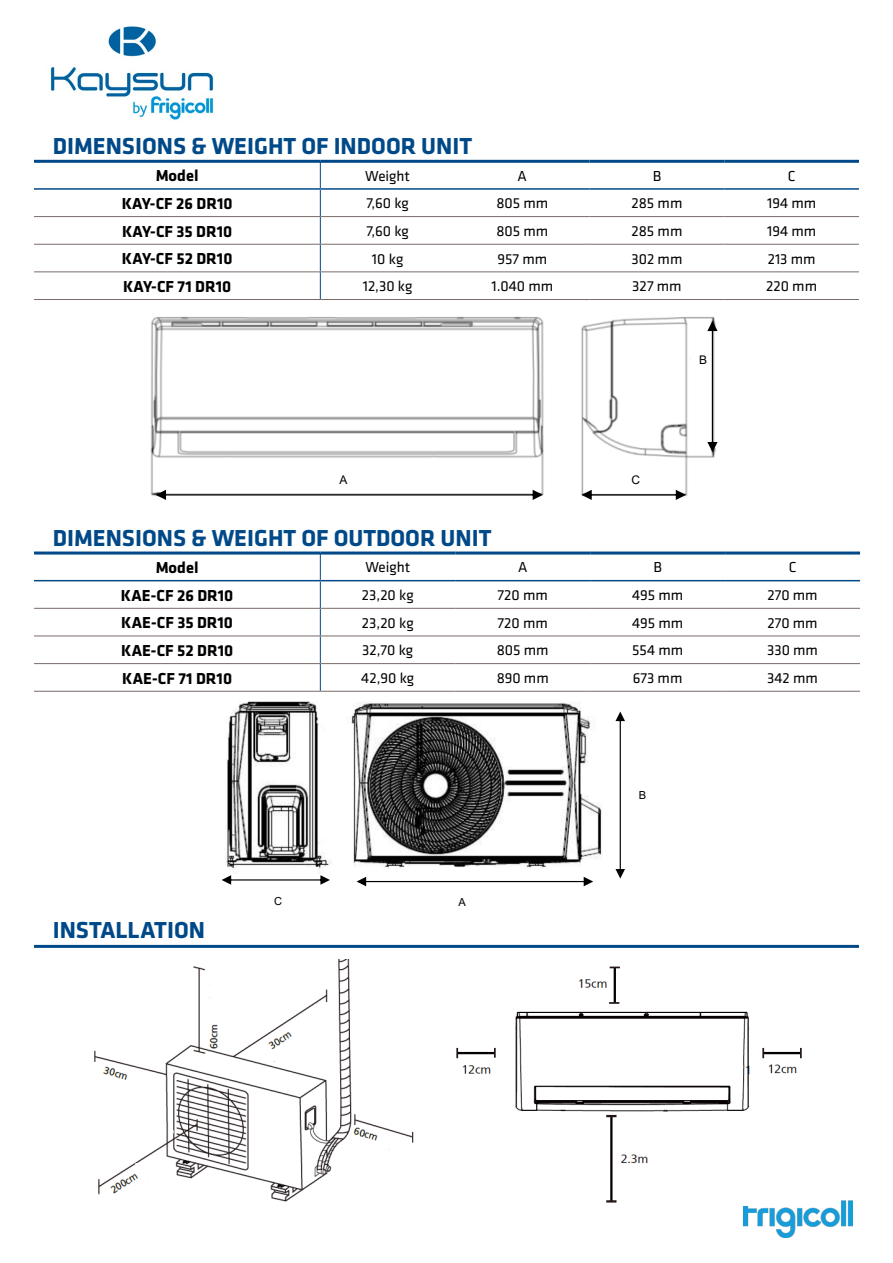
<style>
.page{position:relative;width:893px;height:1263px;background:#fff}
.page>*{position:absolute;margin:0;border:0;box-sizing:border-box;transform-origin:0 0}
.t1{font:700 24px "Klavika";color:#004988}
.t2{font:700 16.5px "Klavika";color:#000}
.t3{font:15px "Klavika";color:#000}
.t4{font:12.45px "Arial";color:#000}
.t5{font:12px "Arial";color:#000}
.t6{font:11.1px "Arial";color:#000}
</style>
<div class="page">
<img style="left:744px;top:1200px;width:109px;height:37px">
<img style="left:50px;top:26px;width:164px;height:94px">
<hr style="left:34px;top:216px;width:286px;height:1px;background:#776c68">
<hr style="left:34px;top:244px;width:286px;height:1px;background:#776c68">
<hr style="left:34px;top:271px;width:286px;height:1px;background:#776c68">
<hr style="left:34px;top:299px;width:286px;height:1px;background:#776c68">
<hr style="left:34px;top:188px;width:286px;height:2px;background:#004988">
<hr style="left:320px;top:188px;width:135px;height:2px;background:#004988">
<hr style="left:455px;top:188px;width:135px;height:2px;background:#004988">
<hr style="left:590px;top:188px;width:134px;height:2px;background:#004988">
<hr style="left:724px;top:188px;width:135px;height:2px;background:#004988">
<svg style="left:320px;top:163px;width:1px;height:136px"></svg>
<hr style="left:320px;top:216px;width:135px;height:1px;background:#776c68">
<hr style="left:455px;top:216px;width:135px;height:1px;background:#776c68">
<hr style="left:590px;top:216px;width:134px;height:1px;background:#776c68">
<hr style="left:724px;top:216px;width:135px;height:1px;background:#776c68">
<hr style="left:320px;top:244px;width:135px;height:1px;background:#776c68">
<hr style="left:455px;top:244px;width:135px;height:1px;background:#776c68">
<hr style="left:590px;top:244px;width:134px;height:1px;background:#776c68">
<hr style="left:724px;top:244px;width:135px;height:1px;background:#776c68">
<hr style="left:320px;top:271px;width:135px;height:1px;background:#776c68">
<hr style="left:455px;top:271px;width:135px;height:1px;background:#776c68">
<hr style="left:590px;top:271px;width:134px;height:1px;background:#776c68">
<hr style="left:724px;top:271px;width:135px;height:1px;background:#776c68">
<hr style="left:320px;top:299px;width:135px;height:1px;background:#776c68">
<hr style="left:455px;top:299px;width:135px;height:1px;background:#776c68">
<hr style="left:590px;top:299px;width:134px;height:1px;background:#776c68">
<hr style="left:724px;top:299px;width:135px;height:1px;background:#776c68">
<img style="left:150px;top:316px;width:565px;height:180px">
<svg style="left:156px;top:490px;width:387px;height:10px"></svg>
<svg style="left:707px;top:321px;width:11px;height:131px"></svg>
<svg style="left:581px;top:490px;width:105px;height:10px"></svg>
<div style="left:327px;top:465px;width:28px;height:27px;background:#fff"></div>
<div style="left:691px;top:346px;width:16px;height:27px;background:#fff"></div>
<div style="left:612px;top:466px;width:47px;height:26px;background:#fff"></div>
<hr style="left:34px;top:608px;width:286px;height:1px;background:#776c68">
<hr style="left:34px;top:636px;width:286px;height:1px;background:#776c68">
<hr style="left:34px;top:663px;width:286px;height:1px;background:#776c68">
<hr style="left:34px;top:691px;width:286px;height:1px;background:#776c68">
<hr style="left:34px;top:580px;width:286px;height:1px;background:#004988">
<hr style="left:320px;top:580px;width:135px;height:1px;background:#004988">
<hr style="left:455px;top:580px;width:135px;height:1px;background:#004988">
<hr style="left:590px;top:580px;width:135px;height:1px;background:#004988">
<hr style="left:725px;top:580px;width:135px;height:1px;background:#004988">
<svg style="left:320px;top:554px;width:1px;height:137px"></svg>
<hr style="left:320px;top:608px;width:135px;height:1px;background:#776c68">
<hr style="left:455px;top:608px;width:135px;height:1px;background:#776c68">
<hr style="left:590px;top:608px;width:135px;height:1px;background:#776c68">
<hr style="left:725px;top:608px;width:135px;height:1px;background:#776c68">
<hr style="left:320px;top:636px;width:135px;height:1px;background:#776c68">
<hr style="left:455px;top:636px;width:135px;height:1px;background:#776c68">
<hr style="left:590px;top:636px;width:135px;height:1px;background:#776c68">
<hr style="left:725px;top:636px;width:135px;height:1px;background:#776c68">
<hr style="left:320px;top:663px;width:135px;height:1px;background:#776c68">
<hr style="left:455px;top:663px;width:135px;height:1px;background:#776c68">
<hr style="left:590px;top:663px;width:135px;height:1px;background:#776c68">
<hr style="left:725px;top:663px;width:135px;height:1px;background:#776c68">
<hr style="left:320px;top:691px;width:135px;height:1px;background:#776c68">
<hr style="left:455px;top:691px;width:135px;height:1px;background:#776c68">
<hr style="left:590px;top:691px;width:135px;height:1px;background:#776c68">
<hr style="left:725px;top:691px;width:135px;height:1px;background:#776c68">
<img style="left:225px;top:701px;width:378px;height:170px">
<svg style="left:357px;top:877px;width:236px;height:9px"></svg>
<svg style="left:615px;top:711px;width:10px;height:167px"></svg>
<svg style="left:222px;top:875px;width:108px;height:10px"></svg>
<img style="left:456px;top:966px;width:352px;height:239px">
<img style="left:94px;top:960px;width:320px;height:242px">
<hr style="left:34px;top:160px;width:286px;height:3px;background:#004988">
<hr style="left:320px;top:160px;width:135px;height:3px;background:#004988">
<hr style="left:455px;top:160px;width:135px;height:3px;background:#004988">
<hr style="left:590px;top:160px;width:134px;height:3px;background:#004988">
<hr style="left:724px;top:160px;width:135px;height:3px;background:#004988">
<hr style="left:34px;top:551px;width:286px;height:3px;background:#004988">
<hr style="left:320px;top:551px;width:135px;height:3px;background:#004988">
<hr style="left:455px;top:551px;width:135px;height:3px;background:#004988">
<hr style="left:590px;top:551px;width:135px;height:3px;background:#004988">
<hr style="left:725px;top:551px;width:135px;height:3px;background:#004988">
<hr style="left:34px;top:945px;width:825px;height:3px;background:#004988">
<h1 class="t1" style="left:173px;top:129px;width:314px">S ET OIDS UNITÉ INTÉRIEU E</h1>
<p class="t2" style="left:182px;top:164px;width:22px">è e</p>
<p class="t3" style="left:371px;top:166px;width:36px">Poids</p>
<h1 class="t1" style="left:53px;top:129px;width:419px">DIMENSIONES Y PESO UNIDAD INTERIOR</h1>
<p class="t2" style="left:151px;top:164px;width:53px">Modelo</p>
<p class="t3" style="left:373px;top:166px;width:31px">Peso</p>
<p class="t3" style="left:518px;top:166px;width:11px">A</p>
<p class="t3" style="left:653px;top:166px;width:10px">B</p>
<p class="t3" style="left:788px;top:166px;width:9px">C</p>
<h1 class="t1" style="left:191px;top:129px;width:282px">&amp; W IGHT OF INDOOR UNIT</h1>
<p class="t2" style="left:156px;top:164px;width:44px">Model</p>
<p class="t3" style="left:365px;top:166px;width:46px">We ght</p>
<p class="t2" style="left:122px;top:192px;width:112px">KAY-CF 26 DR10</p>
<p class="t3" style="left:366px;top:194px;width:44px">7,60 kg</p>
<p class="t3" style="left:496px;top:194px;width:53px">805 mm</p>
<p class="t3" style="left:631px;top:194px;width:52px">285 mm</p>
<p class="t3" style="left:767px;top:194px;width:51px">194 mm</p>
<p class="t2" style="left:122px;top:219px;width:112px">KAY-CF 35 DR10</p>
<p class="t3" style="left:366px;top:221px;width:44px">7,60 kg</p>
<p class="t3" style="left:496px;top:221px;width:53px">805 mm</p>
<p class="t3" style="left:631px;top:221px;width:52px">285 mm</p>
<p class="t3" style="left:767px;top:221px;width:51px">194 mm</p>
<p class="t2" style="left:122px;top:247px;width:112px">KAY-CF 52 DR10</p>
<p class="t3" style="left:372px;top:249px;width:33px">10 kg</p>
<p class="t3" style="left:497px;top:249px;width:51px">957 mm</p>
<p class="t3" style="left:632px;top:249px;width:52px">302 mm</p>
<p class="t3" style="left:768px;top:249px;width:49px">213 mm</p>
<p class="t2" style="left:123px;top:274px;width:110px">KAY-CF 71 DR10</p>
<p class="t3" style="left:363px;top:277px;width:51px">12,30 kg</p>
<p class="t3" style="left:491px;top:277px;width:63px">1.040 mm</p>
<p class="t3" style="left:632px;top:277px;width:51px">327 mm</p>
<p class="t3" style="left:766px;top:277px;width:52px">220 mm</p>
<p class="t5" style="left:339px;top:471px;width:9px">A</p>
<p class="t5" style="left:631px;top:471px;width:10px">C</p>
<p class="t5" style="left:699px;top:351px;width:9px">B</p>
<h1 class="t1" style="left:173px;top:520px;width:319px">S ET OIDS UNITÉ EXTÉRIEU E</h1>
<p class="t2" style="left:182px;top:556px;width:22px">è e</p>
<p class="t3" style="left:371px;top:558px;width:36px">Poids</p>
<h1 class="t1" style="left:53px;top:520px;width:424px">DIMENSIONES Y PESO UNIDAD EXTERIOR</h1>
<p class="t2" style="left:151px;top:556px;width:53px">Modelo</p>
<p class="t3" style="left:373px;top:558px;width:31px">Peso</p>
<p class="t3" style="left:518px;top:558px;width:11px">A</p>
<p class="t3" style="left:653px;top:558px;width:10px">B</p>
<p class="t3" style="left:789px;top:558px;width:9px">C</p>
<h1 class="t1" style="left:191px;top:520px;width:302px">&amp; W IGHT OF OUTDOO UNIT</h1>
<p class="t2" style="left:156px;top:556px;width:44px">Model</p>
<p class="t3" style="left:365px;top:558px;width:46px">We ght</p>
<p class="t2" style="left:121px;top:583px;width:114px">KAE-CF 26 DR10</p>
<p class="t3" style="left:362px;top:585px;width:53px">23,20 kg</p>
<p class="t3" style="left:498px;top:585px;width:52px">720 mm</p>
<p class="t3" style="left:632px;top:585px;width:53px">495 mm</p>
<p class="t3" style="left:767px;top:585px;width:52px">270 mm</p>
<p class="t2" style="left:121px;top:611px;width:113px">KAE-CF 35 DR10</p>
<p class="t3" style="left:362px;top:613px;width:53px">23,20 kg</p>
<p class="t3" style="left:498px;top:613px;width:52px">720 mm</p>
<p class="t3" style="left:632px;top:613px;width:53px">495 mm</p>
<p class="t3" style="left:767px;top:613px;width:52px">270 mm</p>
<p class="t2" style="left:121px;top:638px;width:114px">KAE-CF 52 DR10</p>
<p class="t3" style="left:362px;top:641px;width:52px">32,70 kg</p>
<p class="t3" style="left:497px;top:641px;width:53px">805 mm</p>
<p class="t3" style="left:632px;top:641px;width:52px">554 mm</p>
<p class="t3" style="left:767px;top:641px;width:52px">330 mm</p>
<p class="t2" style="left:122px;top:666px;width:111px">KAE-CF 71 DR10</p>
<p class="t3" style="left:361px;top:668px;width:54px">42,90 kg</p>
<p class="t3" style="left:497px;top:668px;width:54px">890 mm</p>
<p class="t3" style="left:633px;top:668px;width:51px">673 mm</p>
<p class="t3" style="left:767px;top:668px;width:52px">342 mm</p>
<h1 class="t1" style="left:53px;top:913px;width:142px">INSTALACIÓN</h1>
<h1 class="t1" style="left:128px;top:913px;width:79px">LATION</h1>
<p class="t6" style="left:274px;top:894px;width:10px">C</p>
<p class="t4" style="left:460px;top:887px;width:10px">A</p>
<p class="t6" style="left:458px;top:895px;width:9px">A</p>
<p class="t5" style="left:459px;top:898px;width:9px">A</p>
<p class="t6" style="left:639px;top:788px;width:9px">B</p>
</div>
